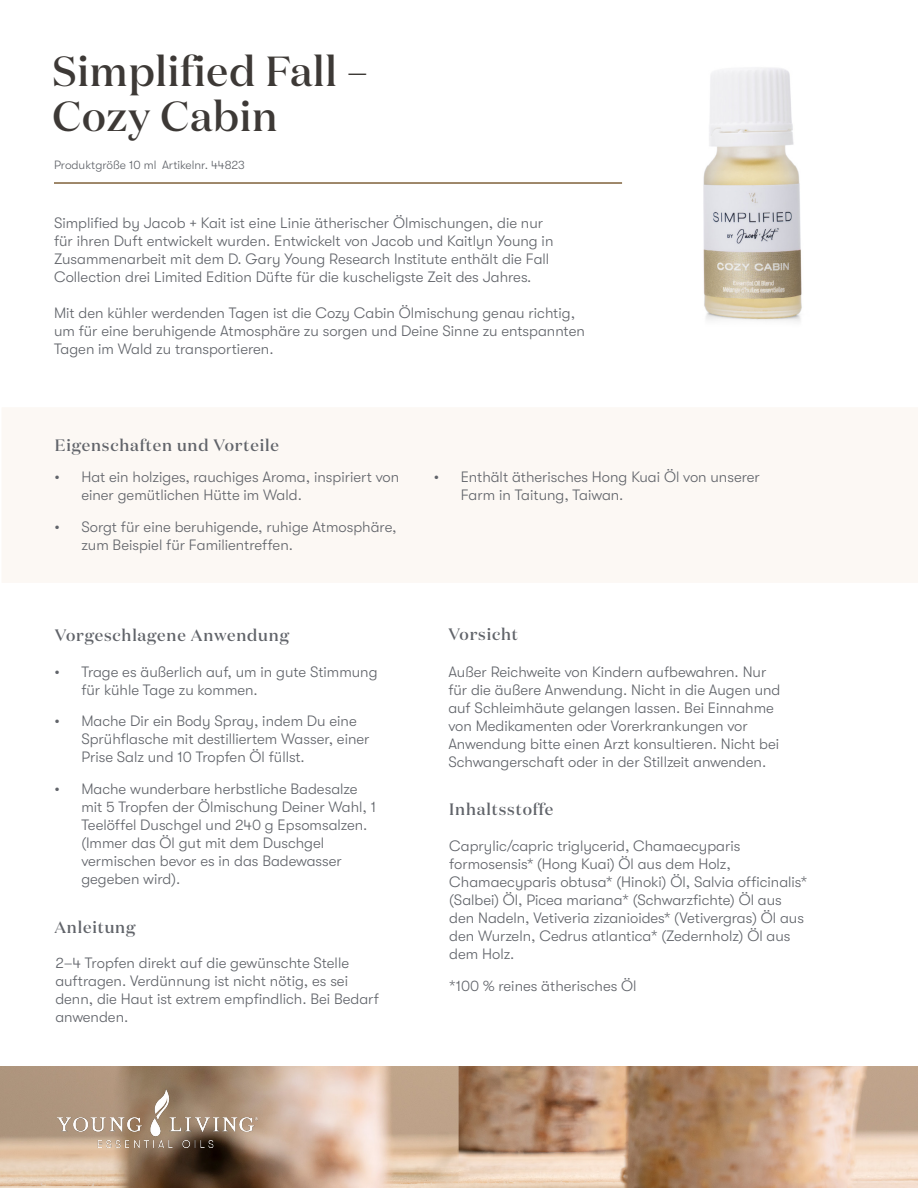
<style>
.page{position:relative;width:918px;height:1188px;background:#fff}
.page>*{position:absolute;margin:0;border:0;box-sizing:border-box;transform-origin:0 0}
.t1{font:500 42px/45px "Domaine Display";letter-spacing:.02em;color:#3d3936}
.t2{font:500 16.5px "Domaine Display";letter-spacing:.05em;color:#61646a}
.t3{font:300 15px/18px "GT Walsheim Pro";color:#61646a}
.t4{font:300 12px "GT Walsheim Pro";color:#61646a}
</style>
<div class="page">
<img style="left:0;top:1067px;width:918px;height:121px">
<div style="left:2px;top:408px;width:916px;height:174px;background:#fcf8f4"></div>
<img style="left:57px;top:1090px;width:200px;height:58px">
<img style="left:622px;top:68px;width:180px;height:254px">
<hr style="left:54px;top:182px;width:568px;height:2px;background:#80623b">
<h1 class="t1" style="left:52px;top:48px;width:317px">Simplified Fall –<br>Cozy Cabin</h1>
<p class="t4" style="left:54px;top:158px;width:192px">Produktgröße 10 ml Artikelnr. 44823</p>
<p class="t3" style="left:54px;top:214px;width:501px">Simplified by Jacob + Kait ist eine Linie ätherischer Ölmischungen, die nur für ihren Duft entwickelt wurden. Entwickelt von Jacob und Kaitlyn Young in Zusammenarbeit mit dem D. Gary Young Research Institute enthält die Fall Collection drei Limited Edition Düfte für die kuscheligste Zeit des Jahres.</p>
<p class="t3" style="left:54px;top:304px;width:532px">Mit den kühler werdenden Tagen ist die Cozy Cabin Ölmischung genau richtig, um für eine beruhigende Atmosphäre zu sorgen und Deine Sinne zu entspannten<br>Tagen im Wald zu transportieren.</p>
<p class="t2" style="left:55px;top:435px;width:226px">Eigenschaften und Vorteile</p>
<p class="t3" style="left:81px;top:468px;width:319px;text-indent:-27px">• Hat ein holziges, rauchiges Aroma, inspiriert von einer gemütlichen Hütte im Wald.</p>
<p class="t3" style="left:81px;top:518px;width:317px;text-indent:-27px">• Sorgt für eine beruhigende, ruhige Atmosphäre, zum Beispiel für Familientreffen.</p>
<p class="t2" style="left:55px;top:625px;width:236px">Vorgeschlagene Anwendung</p>
<p class="t3" style="left:81px;top:663px;width:298px;text-indent:-27px">• Trage es äußerlich auf, um in gute Stimmung für kühle Tage zu kommen.</p>
<p class="t3" style="left:81px;top:712px;width:290px;text-indent:-27px">• Mache Dir ein Body Spray, indem Du eine<br>Sprühflasche mit destilliertem Wasser, einer<br>Prise Salz und 10 Tropfen Öl füllst.</p>
<p class="t3" style="left:81px;top:780px;width:296px;text-indent:-27px">• Mache wunderbare herbstliche Badesalze mit 5 Tropfen der Ölmischung Deiner Wahl, 1<br>Teelöffel Duschgel und 240 g Epsomsalzen. (Immer das Öl gut mit dem Duschgel vermischen bevor es in das Badewasser gegeben wird).</p>
<p class="t2" style="left:54px;top:916px;width:82px">Anleitung</p>
<p class="t3" style="left:55px;top:954px;width:325px">2–4 Tropfen direkt auf die gewünschte Stelle auftragen. Verdünnung ist nicht nötig, es sei denn, die Haut ist extrem empfindlich. Bei Bedarf anwenden.</p>
<p class="t3" style="left:461px;top:468px;width:301px;text-indent:-27px">• Enthält ätherisches Hong Kuai Öl von unserer<br>Farm in Taitung, Taiwan.</p>
<p class="t2" style="left:448px;top:624px;width:71px">Vorsicht</p>
<p class="t3" style="left:448px;top:663px;width:334px">Außer Reichweite von Kindern aufbewahren. Nur für die äußere Anwendung. Nicht in die Augen und auf Schleimhäute gelangen lassen. Bei Einnahme von Medikamenten oder Vorerkrankungen vor Anwendung bitte einen Arzt konsultieren. Nicht bei Schwangerschaft oder in der Stillzeit anwenden.</p>
<p class="t2" style="left:449px;top:799px;width:106px">Inhaltsstoffe</p>
<p class="t3" style="left:449px;top:837px;width:359px">Caprylic/capric triglycerid, Chamaecyparis formosensis* (Hong Kuai) Öl aus dem Holz, Chamaecyparis obtusa* (Hinoki) Öl, Salvia officinalis* (Salbei) Öl, Picea mariana* (Schwarzfichte) Öl aus den Nadeln, Vetiveria zizanioides* (Vetivergras) Öl aus den Wurzeln, Cedrus atlantica* (Zedernholz) Öl aus dem Holz.</p>
<p class="t3" style="left:449px;top:977px;width:189px">*100 % reines ätherisches Öl</p>
</div>
